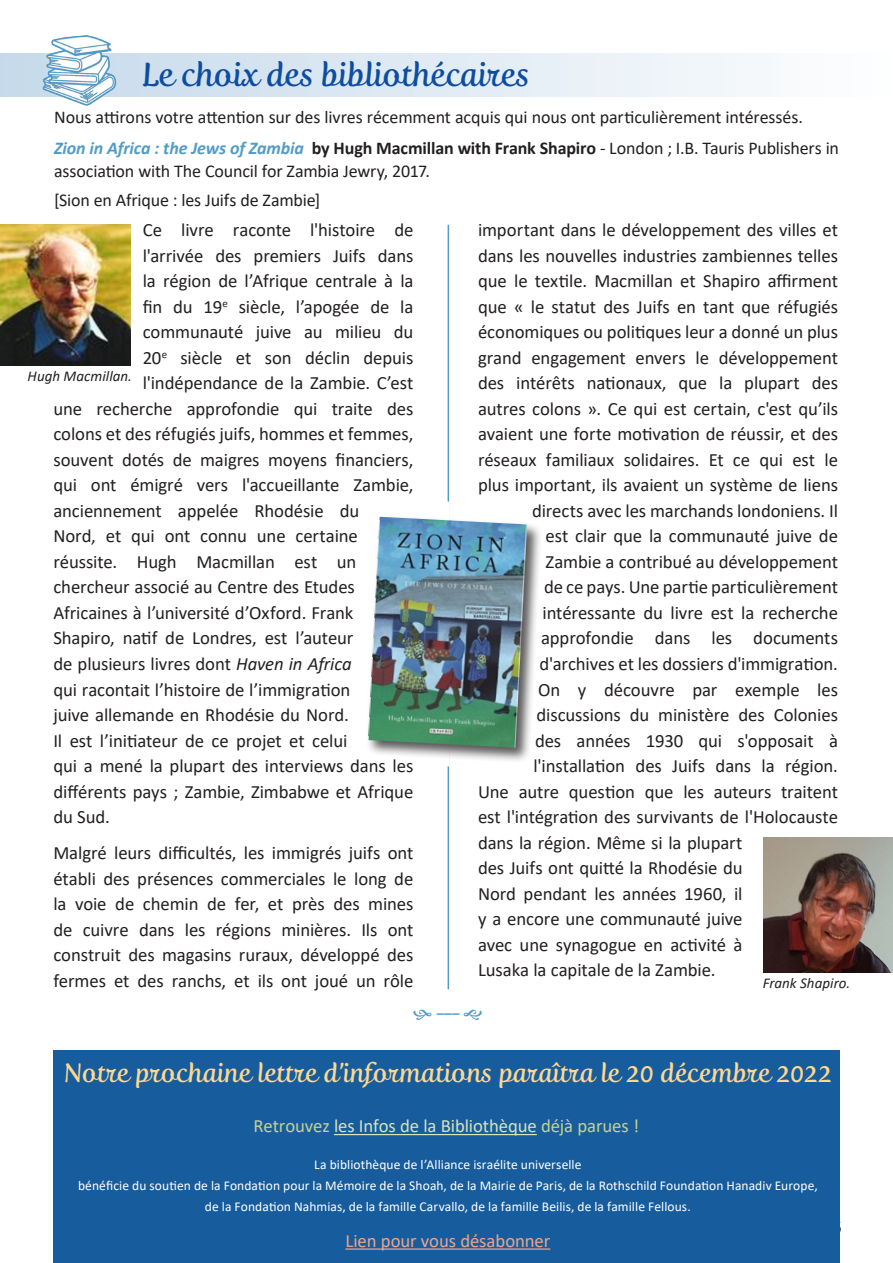
<style>
.page{position:relative;width:893px;height:1263px;background:#fff}
.page>*{position:absolute;margin:0;border:0;box-sizing:border-box;transform-origin:0 0}
.t1{font:33px "Fertigo Pro Script";color:#0d4da1}
.t2{font:26.25px "Fertigo Pro Script";letter-spacing:.005em;color:#fed88f}
.t3{font:18.75px/25.5px "Calibri";letter-spacing:-.005em;color:#231f20;text-align:justify}
.t4{font:18.75px "Calibri";letter-spacing:-.005em;color:#d9e3bb}
.t5{font:18.75px "Calibri";letter-spacing:-.005em;color:#eaa58e}
.t6{font:18px/31px "Calibri";letter-spacing:-.01em;color:#231f20}
.t7{font:italic 15px "Calibri";letter-spacing:.005em;color:#231f20}
.t8{font:700 15px "Calibri";color:#519cc7}
.t9{font:13.5px/21px "Calibri";letter-spacing:.005em;color:#fff;text-align:center}
.s1{font-weight:700;font-style:italic;color:#519cc7}
.s2{font-weight:700}
.s3{font-style:italic}
.s4{color:#c4d292}
</style>
<div class="page">
<div style="left:0;top:54px;width:893px;height:42px;background:linear-gradient(to right,#c5d9ea,#fdfefe)"></div>
<hr style="left:448px;top:225px;width:1px;height:764px;background:#519cc7">
<div style="left:54px;top:1050px;width:786px;height:213px;background:#175d9e"></div>
<hr style="left:334px;top:1134px;width:203px;height:1px;background:#d9e3bb">
<hr style="left:345px;top:1248px;width:205px;height:2px;background:#eaa58e">
<img style="left:0;top:225px;width:130px;height:140px">
<hr style="left:446px;top:502px;width:3px;height:264px;background:#fff">
<div style="left:366px;top:515px;width:177px;height:248px;background:#231f20;opacity:.75"></div>
<img style="left:368px;top:517px;width:159px;height:231px">
<img style="left:41px;top:35px;width:79px;height:71px">
<img style="left:764px;top:837px;width:129px;height:135px">
<h1 class="t1" style="left:141px;top:56px;width:390px">Le choix des bibliothécaires</h1>
<p class="t6" style="left:54px;top:101px;width:786px">Nous attirons votre attention sur des livres récemment acquis qui nous ont particulièrement intéressés.<br><span class="s1">Zion in Africa : the Jews of Zambia</span> <span class="s2">by Hugh Macmillan with Frank Shapiro</span> - London ; I.B. Tauris Publishers in</p>
<p class="t6" style="left:54px;top:156px;width:377px;line-height:29px">association with The Council for Zambia Jewry, 2017. [Sion en Afrique : les Juifs de Zambie]</p>
<p class="t3" style="left:143px;top:217px;width:272px">Ce livre raconte l'histoire de</p>
<p class="t3" style="left:143px;top:242px;width:272px">l'arrivée des premiers Juifs dans</p>
<p class="t3" style="left:143px;top:268px;width:272px">la région de l’Afrique centrale à la</p>
<p class="t3" style="left:143px;top:293px;width:272px">fin du 19<sup>e</sup> siècle, l’apogée de la</p>
<p class="t3" style="left:143px;top:319px;width:272px">communauté juive au milieu du</p>
<p class="t3" style="left:143px;top:344px;width:272px">20<sup>e</sup> siècle et son déclin depuis</p>
<p class="t3" style="left:143px;top:370px;width:272px">l'indépendance de la Zambie. C’est</p>
<p class="t3" style="left:53px;top:395px;width:362px">une recherche approfondie qui traite des</p>
<p class="t3" style="left:53px;top:421px;width:361px">colons et des réfugiés juifs, hommes et femmes,</p>
<p class="t3" style="left:53px;top:446px;width:362px">souvent dotés de maigres moyens financiers,</p>
<p class="t3" style="left:53px;top:472px;width:362px">qui ont émigré vers l'accueillante Zambie,</p>
<p class="t3" style="left:53px;top:497px;width:307px">anciennement appelée Rhodésie du</p>
<p class="t3" style="left:53px;top:523px;width:306px">Nord, et qui ont connu une certaine</p>
<p class="t3" style="left:53px;top:548px;width:304px">réussite. Hugh Macmillan est un</p>
<p class="t3" style="left:53px;top:574px;width:303px">chercheur associé au Centre des Etudes</p>
<p class="t3" style="left:53px;top:599px;width:302px">Africaines à l’université d’Oxford. Frank</p>
<p class="t3" style="left:53px;top:625px;width:302px">Shapiro, natif de Londres, est l’auteur</p>
<p class="t3" style="left:53px;top:650px;width:300px">de plusieurs livres dont <span class="s3">Haven in Africa</span></p>
<p class="t3" style="left:53px;top:676px;width:298px">qui racontait l’histoire de l’immigration</p>
<p class="t3" style="left:53px;top:701px;width:297px">juive allemande en Rhodésie du Nord.</p>
<p class="t3" style="left:53px;top:727px;width:295px">Il est l’initiateur de ce projet et celui</p>
<p class="t3" style="left:53px;top:752px;width:361px">qui a mené la plupart des interviews dans les</p>
<p class="t3" style="left:53px;top:778px;width:362px">différents pays ; Zambie, Zimbabwe et Afrique</p>
<p class="t3" style="left:53px;top:803px;width:58px">du Sud.</p>
<p class="t3" style="left:53px;top:840px;width:362px">Malgré leurs difficultés, les immigrés juifs ont établi des présences commerciales le long de la voie de chemin de fer, et près des mines de cuivre dans les régions minières. Ils ont construit des magasins ruraux, développé des fermes et des ranchs, et ils ont joué un rôle</p>
<p class="t7" style="left:28px;top:365px;width:106px">Hugh Macmillan.</p>
<p class="t8" style="left:437px;top:997px;width:24px">___</p>
<p class="t3" style="left:478px;top:217px;width:361px">important dans le développement des villes et</p>
<p class="t3" style="left:478px;top:242px;width:362px">dans les nouvelles industries zambiennes telles</p>
<p class="t3" style="left:478px;top:268px;width:361px">que le textile. Macmillan et Shapiro affirment</p>
<p class="t3" style="left:478px;top:293px;width:362px">que « le statut des Juifs en tant que réfugiés</p>
<p class="t3" style="left:478px;top:319px;width:361px">économiques ou politiques leur a donné un plus</p>
<p class="t3" style="left:478px;top:344px;width:361px">grand engagement envers le développement</p>
<p class="t3" style="left:478px;top:370px;width:361px">des intérêts nationaux, que la plupart des</p>
<p class="t3" style="left:478px;top:395px;width:361px">autres colons ». Ce qui est certain, c'est qu’ils</p>
<p class="t3" style="left:478px;top:421px;width:361px">avaient une forte motivation de réussir, et des</p>
<p class="t3" style="left:478px;top:446px;width:361px">réseaux familiaux solidaires. Et ce qui est le</p>
<p class="t3" style="left:478px;top:472px;width:361px">plus important, ils avaient un système de liens</p>
<p class="t3" style="left:532px;top:497px;width:308px">directs avec les marchands londoniens. Il</p>
<p class="t3" style="left:545px;top:523px;width:294px">est clair que la communauté juive de</p>
<p class="t3" style="left:545px;top:548px;width:294px">Zambie a contribué au développement</p>
<p class="t3" style="left:544px;top:574px;width:296px">de ce pays. Une partie particulièrement</p>
<p class="t3" style="left:542px;top:599px;width:297px">intéressante du livre est la recherche</p>
<p class="t3" style="left:541px;top:625px;width:298px">approfondie dans les documents</p>
<p class="t3" style="left:539px;top:650px;width:300px">d'archives et les dossiers d'immigration.</p>
<p class="t3" style="left:538px;top:676px;width:302px">On y découvre par exemple les</p>
<p class="t3" style="left:536px;top:701px;width:303px">discussions du ministère des Colonies</p>
<p class="t3" style="left:535px;top:727px;width:305px">des années 1930 qui s'opposait à</p>
<p class="t3" style="left:533px;top:752px;width:306px">l'installation des Juifs dans la région.</p>
<p class="t3" style="left:478px;top:778px;width:361px">Une autre question que les auteurs traitent</p>
<p class="t3" style="left:478px;top:803px;width:362px">est l'intégration des survivants de l'Holocauste</p>
<p class="t3" style="left:478px;top:829px;width:266px">dans la région. Même si la plupart</p>
<p class="t3" style="left:478px;top:854px;width:266px">des Juifs ont quitté la Rhodésie du</p>
<p class="t3" style="left:478px;top:880px;width:266px">Nord pendant les années 1960, il</p>
<p class="t3" style="left:478px;top:905px;width:266px">y a encore une communauté juive</p>
<p class="t3" style="left:478px;top:931px;width:266px">avec une synagogue en activité à</p>
<p class="t3" style="left:478px;top:956px;width:239px">Lusaka la capitale de la Zambie.</p>
<p class="t7" style="left:763px;top:973px;width:89px">Frank Shapiro.</p>
<h2 class="t2" style="left:64px;top:1058px;width:769px">Notre prochaine lettre d’informations paraîtra le 20 décembre 2022</h2>
<p class="t4" style="left:254px;top:1113px;width:387px"><span class="s4">Retrouvez</span> les Infos de la Bibliothèque <span class="s4">déjà parues !</span></p>
<p class="t9" style="left:78px;top:1154px;width:741px">La bibliothèque de l’Alliance israélite universelle<br>bénéficie du soutien de la Fondation pour la Mémoire de la Shoah, de la Mairie de Paris, de la Rothschild Foundation Hanadiv Europe, de la Fondation Nahmias, de la famille Carvallo, de la famille Beilis, de la famille Fellous.</p>
<p class="t5" style="left:345px;top:1228px;width:206px">Lien pour vous désabonner</p>
<p class="t6" style="left:832px;top:1211px;width:11px">6</p>
</div>
